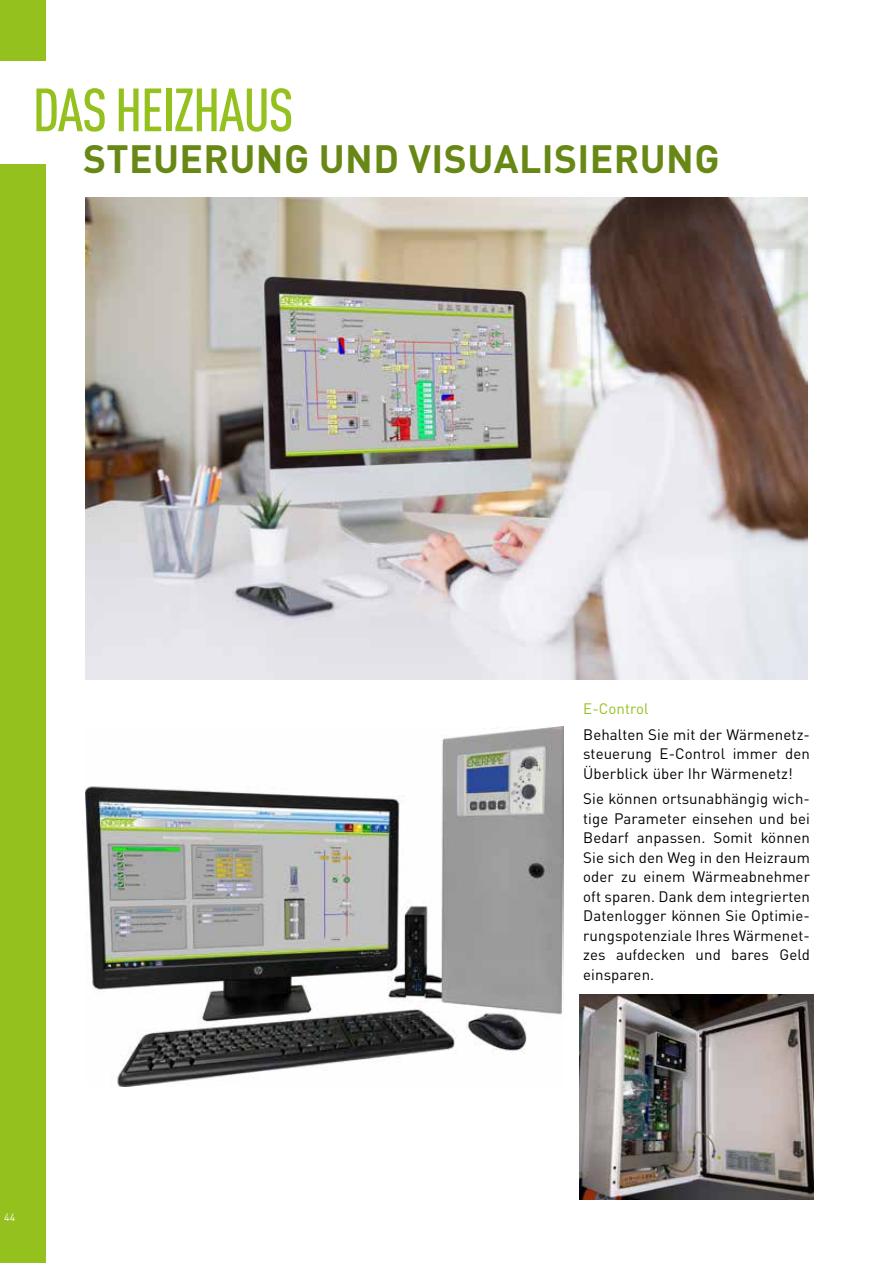
<style>
.page{position:relative;width:893px;height:1263px;background:#fff}
.page>*{position:absolute;margin:0;border:0;box-sizing:border-box;transform-origin:0 0}
.t1{font:500 condensed 60px "DINOT";letter-spacing:-.025em;color:#95c11f}
.t2{font:700 39px "DINOT";letter-spacing:.01em;color:#688816}
.t3{font:15px/19.5px "DINOT";letter-spacing:.01em;color:#000;text-align:justify}
.t4{font:15px "DINOT";letter-spacing:.01em;color:#95c11f}
.t5{font:10.5px "DINOT";color:#fff}
</style>
<div class="page">
<div style="left:0;top:0;width:45px;height:1263px;background:#95c11f"></div>
<div style="left:0;top:62px;width:513px;height:102px;background:#fff"></div>
<img style="left:85px;top:197px;width:723px;height:482px">
<img style="left:85px;top:727px;width:478px;height:360px">
<img style="left:580px;top:994px;width:233px;height:205px">
<h1 class="t1" style="left:33px;top:67px;width:263px">DAS HEIZHAUS</h1>
<h2 class="t2" style="left:83px;top:129px;width:638px">STEUERUNG UND VISUALISIERUNG</h2>
<p class="t5" style="left:4px;top:1209px;width:12px">44</p>
<p class="t4" style="left:583px;top:697px;width:67px">E-Control</p>
<p class="t3" style="left:583px;top:723px;width:228px">Behalten Sie mit der Wärmenetz&shy;steuerung E-Control immer den Überblick über Ihr Wärmenetz!</p>
<p class="t3" style="left:583px;top:788px;width:228px">Sie können ortsunabhängig wich&shy;tige Parameter einsehen und bei Bedarf anpassen. Somit können Sie sich den Weg in den Heizraum oder zu einem Wärmeabnehmer oft sparen. Dank dem integrierten Datenlogger können Sie Optimie&shy;rungspotenziale Ihres Wärmenet&shy;zes aufdecken und bares Geld einsparen.</p>
</div>
